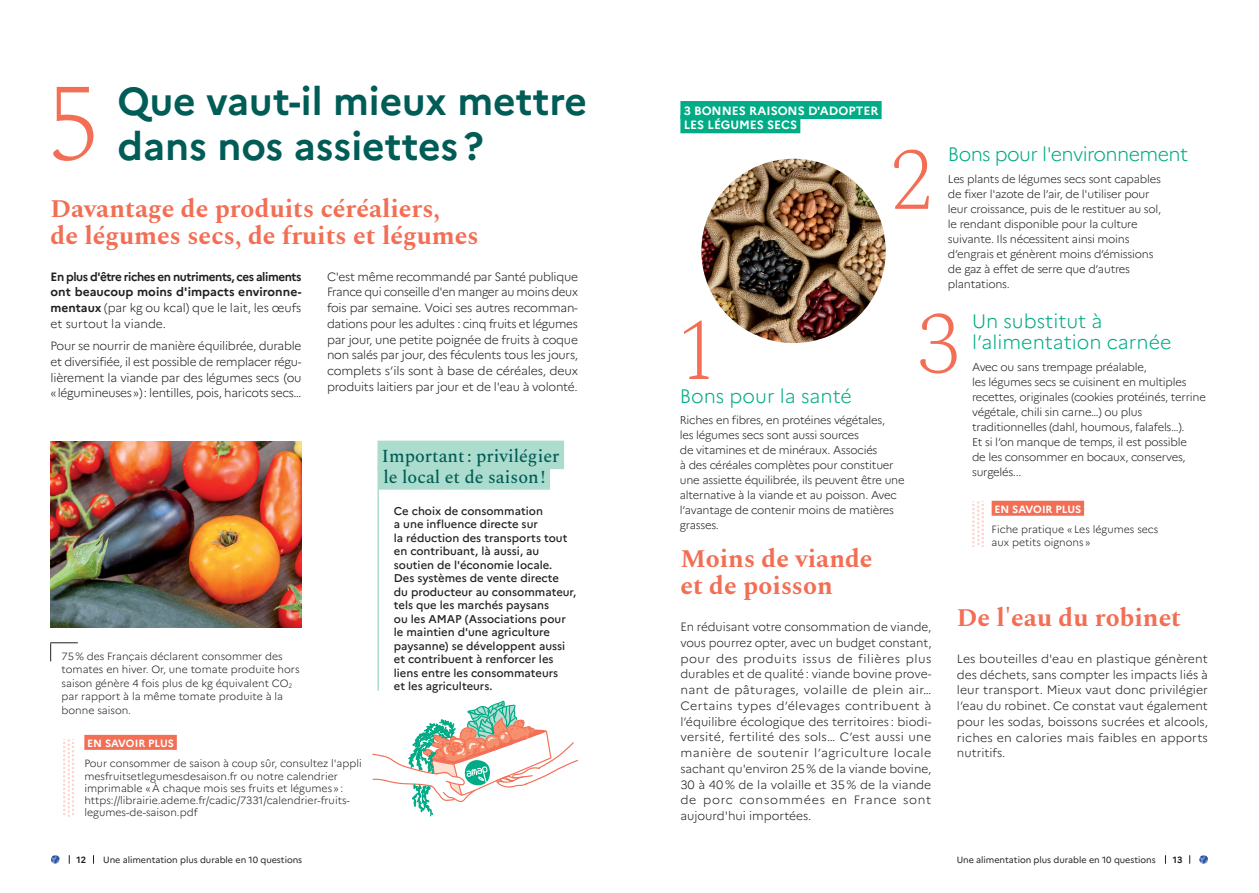
<style>
.page{position:relative;width:1259px;height:893px;background:#fff}
.page>*{position:absolute;margin:0;border:0;box-sizing:border-box;transform-origin:0 0}
.t1{font:200 110.55px "Spectral";color:#f26f55}
.t2{font:200 88.5px/163.8px "Spectral";color:#f26f55;text-align:center}
.t3{font:700 39px "Marianne";color:#005c56}
.t4{font:700 25.5px/27px "Spectral";color:#f26f55}
.t5{font:300 19.5px/21px "Marianne";color:#00ab85}
.t6{font:300 19.5px "Marianne";letter-spacing:-.03em;color:#00ab85}
.t7{font:500 18px/20.5px "Spectral";color:#005c56}
.t8{font:300 12px/15.8px "Marianne";letter-spacing:-.01em;color:#231f20;text-align:justify}
.t9{font:700 12px/15.8px "Marianne";letter-spacing:.005em;color:#231f20;text-align:justify}
.t10{font:700 12px/14.2px "Marianne";color:#fff}
.t11{font:300 11.25px/15px "Marianne";letter-spacing:-.02em;color:#231f20}
.t12{font:500 11.25px/13.5px "Marianne";color:#231f20}
.t13{font:300 10.5px/13.5px "Marianne";color:#231f20}
.t14{font:700 10.5px "Marianne";color:#fff}
.t15{font:9px "Marianne";letter-spacing:-.005em;color:#231f20}
.t16{font:700 9px "Marianne";color:#231f20}
.s1{font-weight:300}
</style>
<div class="page">
<div style="left:84px;top:735px;width:93px;height:15px;background:#f26f55"></div>
<img style="left:63px;top:739px;width:11px;height:78px">
<div style="left:991px;top:501px;width:93px;height:15px;background:#f26f55"></div>
<img style="left:972px;top:501px;width:12px;height:45px">
<svg style="left:50px;top:642px;width:28px;height:19px"></svg>
<img style="left:50px;top:441px;width:251px;height:186px">
<div style="left:377px;top:441px;width:187px;height:28px;background:#acdccd"></div>
<div style="left:379px;top:461px;width:171px;height:29px;background:#acdccd"></div>
<hr style="left:377px;top:466px;width:2px;height:225px;background:#acdccd">
<img style="left:701px;top:159px;width:184px;height:184px;border-radius:92px">
<div style="left:680px;top:101px;width:201px;height:18px;background:#00ab85"></div>
<div style="left:680px;top:115px;width:120px;height:18px;background:#00ab85"></div>
<svg style="left:372px;top:700px;width:206px;height:117px"></svg>
<svg style="left:51px;top:855px;width:9px;height:9px"></svg>
<svg style="left:1199px;top:855px;width:9px;height:9px"></svg>
<h1 class="t1" style="left:46px;top:43px;width:57px">5</h1>
<h3 class="t3" style="left:117px;top:71px;width:471px">Que vaut-il mieux mettre</h3>
<h3 class="t3" style="left:117px;top:116px;width:368px">dans nos assiettes ?</h3>
<h3 class="t4" style="left:51px;top:195px;width:429px">Davantage de produits céréaliers,<br>de légumes secs, de fruits et légumes</h3>
<p class="t9" style="left:51px;top:268px;width:252px">En plus d'être riches en nutriments, ces aliments ont beaucoup moins d'impacts environne&shy;mentaux <span class="s1">(par kg ou kcal) que le lait, les œufs et surtout la viande.</span></p>
<p class="t8" style="left:51px;top:337px;width:252px">Pour se nourrir de manière équilibrée, durable et diversifiée, il est possible de remplacer régu&shy;lièrement la viande par des légumes secs (ou « légumineuses ») : lentilles, pois, haricots secs…</p>
<p class="t8" style="left:327px;top:268px;width:253px">C'est même recommandé par Santé publique France qui conseille d'en manger au moins deux fois par semaine. Voici ses autres recomman&shy;dations pour les adultes : cinq fruits et légumes par jour, une petite poignée de fruits à coque non salés par jour, des féculents tous les jours, complets s’ils sont à base de céréales, deux produits laitiers par jour et de l'eau à volonté.</p>
<p class="t13" style="left:62px;top:648px;width:239px">75 % des Français déclarent consommer des tomates en hiver. Or, une tomate produite hors saison génère 4 fois plus de kg équivalent CO<sub>2 </sub>par rapport à la même tomate produite à la bonne saison.</p>
<p class="t14" style="left:87px;top:735px;width:88px">EN SAVOIR PLUS</p>
<p class="t13" style="left:84px;top:755px;width:279px">Pour consommer de saison à coup sûr, consultez l'appli mesfruitsetlegumesdesaison.fr ou notre calendrier</p>
<p class="t13" style="left:84px;top:782px;width:267px;line-height:12px">imprimable « À chaque mois ses fruits et légumes » : https://librairie.ademe.fr/cadic/7331/calendrier-fruits&shy;legumes-de-saison.pdf</p>
<h3 class="t7" style="left:382px;top:447px;width:179px">Important : privilégier le local et de saison !</h3>
<p class="t12" style="left:394px;top:503px;width:184px">Ce choix de consommation<br>a une influence directe sur<br>la réduction des transports tout en contribuant, là aussi, au soutien de l'économie locale.<br>Des systèmes de vente directe<br>du producteur au consommateur, tels que les marchés paysans<br>ou les AMAP (Associations pour le maintien d'une agriculture paysanne) se développent aussi et contribuent à renforcer les liens entre les consommateurs<br>et les agriculteurs.</p>
<p class="t10" style="left:683px;top:102px;width:196px">3 BONNES RAISONS D'ADOPTER<br>LES LÉGUMES SECS</p>
<h3 class="t6" style="left:948px;top:139px;width:242px">Bons pour l'environnement</h3>
<p class="t11" style="left:948px;top:170px;width:215px">Les plants de légumes secs sont capables de fixer l'azote de l’air, de l'utiliser pour leur croissance, puis de le restituer au sol, le rendant disponible pour la culture suivante. Ils nécessitent ainsi moins d’engrais et génèrent moins d’émissions de gaz à effet de serre que d’autres plantations.</p>
<h3 class="t5" style="left:972px;top:309px;width:201px">Un substitut à l’alimentation carnée</h3>
<p class="t11" style="left:972px;top:358px;width:235px">Avec ou sans trempage préalable,<br>les légumes secs se cuisinent en multiples recettes, originales (cookies protéinés, terrine végétale, chili sin carne…) ou plus traditionnelles (dahl, houmous, falafels…).<br>Et si l’on manque de temps, il est possible<br>de les consommer en bocaux, conserves, surgelés...</p>
<h2 class="t2" style="left:890px;top:91px;width:73px">2<br>3</h2>
<h2 class="t2" style="left:675px;top:261px;width:46px">1</h2>
<h3 class="t5" style="left:680px;top:384px;width:174px">Bons pour la santé</h3>
<p class="t11" style="left:680px;top:412px;width:226px">Riches en fibres, en protéines végétales,<br>les légumes secs sont aussi sources<br>de vitamines et de minéraux. Associés<br>à des céréales complètes pour constituer une assiette équilibrée, ils peuvent être une alternative à la viande et au poisson. Avec l’avantage de contenir moins de matières grasses.</p>
<p class="t14" style="left:994px;top:501px;width:88px">EN SAVOIR PLUS</p>
<p class="t13" style="left:991px;top:521px;width:168px">Fiche pratique « Les légumes secs aux petits oignons »</p>
<h3 class="t4" style="left:680px;top:546px;width:194px">Moins de viande et de poisson</h3>
<p class="t8" style="left:680px;top:618px;width:253px">En réduisant votre consommation de viande, vous pourrez opter, avec un budget constant, pour des produits issus de filières plus durables et de qualité : viande bovine prove&shy;nant de pâturages, volaille de plein air… Certains types d’élevages contribuent à l’équilibre écologique des territoires : biodi&shy;versité, fertilité des sols… C’est aussi une manière de soutenir l’agriculture locale sachant qu'environ 25 % de la viande bovine, 30 à 40 % de la volaille et 35 % de la viande de porc consommées en France sont aujourd'hui importées.</p>
<h3 class="t4" style="left:957px;top:605px;width:226px">De l'eau du robinet</h3>
<p class="t8" style="left:957px;top:650px;width:253px">Les bouteilles d'eau en plastique génèrent des déchets, sans compter les impacts liés à leur transport. Mieux vaut donc privilégier l’eau du robinet. Ce constat vaut également pour les sodas, boissons sucrées et alcools, riches en calories mais faibles en apports nutritifs.</p>
<p class="t16" style="left:76px;top:852px;width:11px">12</p>
<p class="t15" style="left:103px;top:852px;width:200px">Une alimentation plus durable en 10 questions</p>
<p class="t15" style="left:956px;top:852px;width:200px">Une alimentation plus durable en 10 questions</p>
<p class="t16" style="left:1172px;top:852px;width:11px">13</p>
</div>
